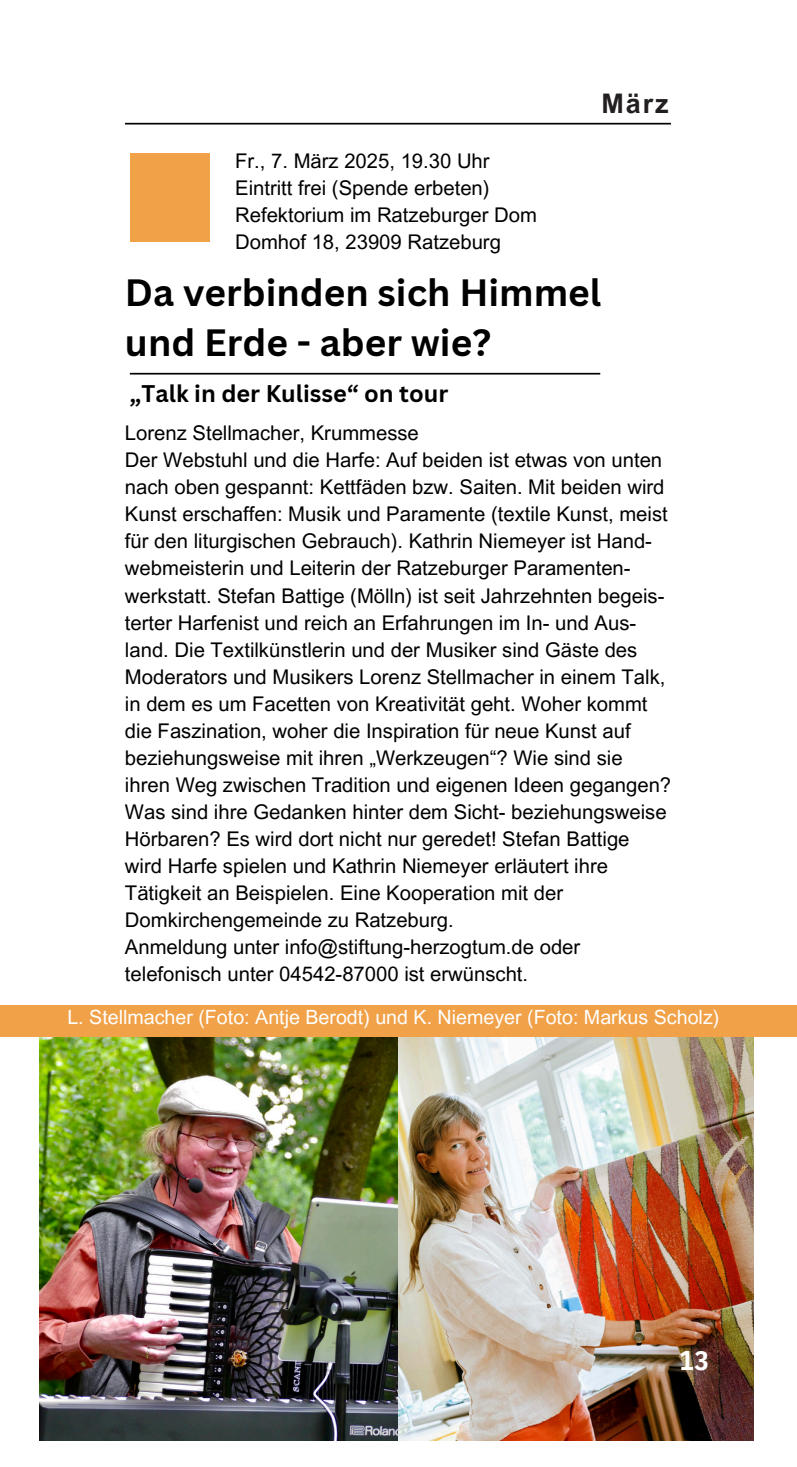
<style>
.page{position:relative;width:797px;height:1467px;background:#fff}
.page>*{position:absolute;margin:0;border:0;box-sizing:border-box;transform-origin:0 0}
.t1{font:700 37.12px/50.6px "Canva Sans";color:#000}
.t2{font:700 27px "Arial MT Pro";color:#231f20}
.t3{font:700 27px "IBM Plex Sans Cond";color:#fff}
.t4{font:700 23.4px "Canva Sans";color:#000}
.t5{font:20.25px/27px "Arial MT Pro";color:#000}
.t6{font:19.57px "Arial MT Pro";color:#fff}
</style>
<div class="page">
<img style="left:40px;top:1037px;width:713px;height:403px">
<div style="left:0;top:1005px;width:796px;height:32px;background:#f1a148"></div>
<div style="left:130px;top:153px;width:79px;height:89px;background:#f1a148"></div>
<hr style="left:125px;top:123px;width:546px;height:1px;background:#000">
<hr style="left:130px;top:373px;width:470px;height:1px;background:#000">
<p class="t5" style="left:235px;top:150px;width:256px">Fr., 7. März 2025, 19.30 Uhr</p>
<h1 class="t5" style="left:235px;top:177px;width:256px">Eintritt frei (Spende erbeten)</h1>
<p class="t5" style="left:235px;top:204px;width:303px">Refektorium im Ratzeburger Dom</p>
<h3 class="t5" style="left:235px;top:231px;width:267px">Domhof 18, 23909 Ratzeburg</h3>
<p class="t2" style="left:601px;top:93px;width:69px">März</p>
<p class="t1" style="left:125px;top:266px;width:478px">Da verbinden sich Himmel und Erde - aber wie?</p>
<p class="t4" style="left:130px;top:377px;width:320px">„Talk in der Kulisse“ on tour</p>
<h2 class="t5" style="left:125px;top:422px;width:295px">Lorenz Stellmacher, Krummesse</h2>
<p class="t5" style="left:125px;top:449px;width:547px">Der Webstuhl und die Harfe: Auf beiden ist etwas von unten nach oben gespannt: Kettfäden bzw. Saiten. Mit beiden wird Kunst erschaffen: Musik und Paramente (textile Kunst, meist für den liturgischen Gebrauch). Kathrin Niemeyer ist Hand&shy;webmeisterin und Leiterin der Ratzeburger Paramenten&shy;werkstatt. Stefan Battige (Mölln) ist seit Jahrzehnten begeis&shy;terter Harfenist und reich an Erfahrungen im In- und Aus&shy;land. Die Textilkünstlerin und der Musiker sind Gäste des Moderators und Musikers Lorenz Stellmacher in einem Talk, in dem es um Facetten von Kreativität geht. Woher kommt die Faszination, woher die Inspiration für neue Kunst auf beziehungsweise mit ihren „Werkzeugen“? Wie sind sie ihren Weg zwischen Tradition und eigenen Ideen gegangen?<br>Was sind ihre Gedanken hinter dem Sicht- beziehungsweise Hörbaren? Es wird dort nicht nur geredet! Stefan Battige wird Harfe spielen und Kathrin Niemeyer erläutert ihre Tätigkeit an Beispielen. Eine Kooperation mit der Domkirchengemeinde zu Ratzeburg.</p>
<p class="t5" style="left:125px;top:935px;width:457px">Anmeldung unter info@stiftung-herzogtum.de oder telefonisch unter 04542-87000 ist erwünscht.</p>
<p class="t6" style="left:67px;top:1010px;width:653px">L. Stellmacher (Foto: Antje Berodt) und K. Niemeyer (Foto: Markus Scholz)</p>
<p class="t3" style="left:679px;top:1342px;width:31px">13</p>
</div>
